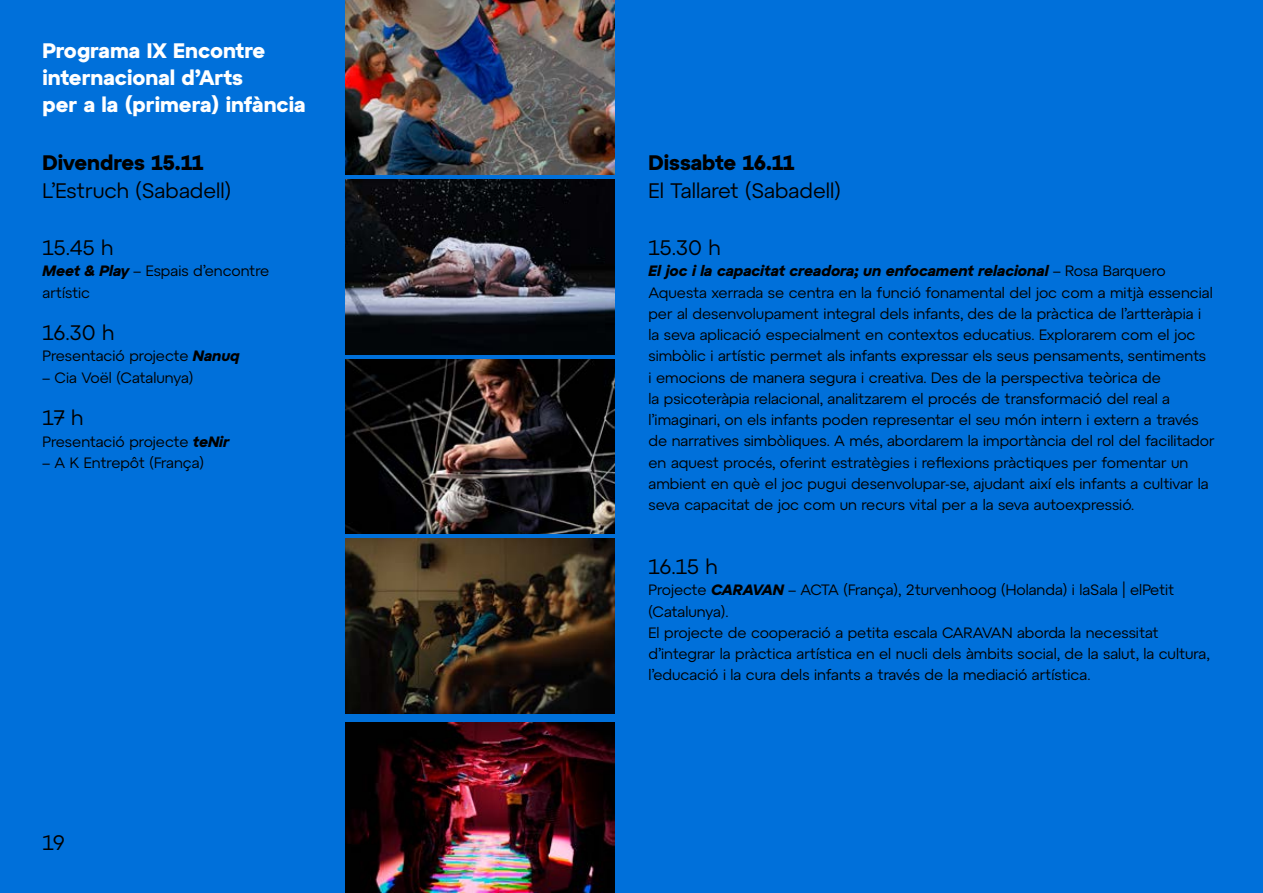
<style>
.page{position:relative;width:1263px;height:893px;background:#0070da}
.page>*{position:absolute;margin:0;border:0;box-sizing:border-box;transform-origin:0 0}
.t1{font:21px "Atyp BL Text";color:#000}
.t2{font:700 21px/27px "Atyp BL Text";color:#fff}
.t3{font:700 21px "Atyp BL Text";color:#000}
.t4{font:15px/21.3px "Atyp BL Text";color:#000}
.s1{font-weight:700;font-style:italic}
</style>
<div class="page">
<img style="left:345px;top:0;width:269px;height:174px">
<img style="left:345px;top:180px;width:269px;height:174px">
<img style="left:345px;top:359px;width:269px;height:175px">
<img style="left:345px;top:539px;width:269px;height:174px">
<img style="left:345px;top:723px;width:269px;height:170px">
<h1 class="t2" style="left:43px;top:37px;width:265px">Programa IX Encontre internacional d’Arts<br>per a la (primera) infància</h1>
<h1 class="t3" style="left:43px;top:150px;width:162px">Divendres 15.11</h1>
<h1 class="t1" style="left:43px;top:178px;width:190px">L’Estruch (Sabadell)</h1>
<h1 class="t1" style="left:43px;top:235px;width:73px">15.45 h</h1>
<p class="t4" style="left:43px;top:260px;width:228px"><span class="s1">Meet &amp; Play</span> – Espais d’encontre artístic</p>
<h1 class="t1" style="left:43px;top:320px;width:74px">16.30 h</h1>
<p class="t4" style="left:43px;top:345px;width:199px">Presentació projecte <span class="s1">Nanuq</span></p>
<p class="t4" style="left:43px;top:367px;width:152px">– Cia Voël (Catalunya)</p>
<h1 class="t1" style="left:43px;top:405px;width:43px">17 h</h1>
<p class="t4" style="left:43px;top:430px;width:188px">Presentació projecte <span class="s1">teNir</span></p>
<p class="t4" style="left:43px;top:452px;width:163px">– A K Entrepôt (França)</p>
<h1 class="t1" style="left:43px;top:831px;width:24px">19</h1>
<h1 class="t3" style="left:648px;top:150px;width:147px">Dissabte 16.11</h1>
<h1 class="t1" style="left:648px;top:178px;width:194px">El Tallaret (Sabadell)</h1>
<h1 class="t1" style="left:648px;top:235px;width:74px">15.30 h</h1>
<p class="t4" style="left:648px;top:260px;width:568px"><span class="s1">El joc i la capacitat creadora; un enfocament relacional</span> – Rosa Barquero Aquesta xerrada se centra en la funció fonamental del joc com a mitjà essencial per al desenvolupament integral dels infants, des de la pràctica de l’artteràpia i la seva aplicació especialment en contextos educatius. Explorarem com el joc simbòlic i artístic permet als infants expressar els seus pensaments, sentiments<br>i emocions de manera segura i creativa. Des de la perspectiva teòrica de<br>la psicoteràpia relacional, analitzarem el procés de transformació del real a l’imaginari, on els infants poden representar el seu món intern i extern a través de narratives simbòliques. A més, abordarem la importància del rol del facilitador en aquest procés, oferint estratègies i reflexions pràctiques per fomentar un ambient en què el joc pugui desenvolupar-se, ajudant així els infants a cultivar la seva capacitat de joc com un recurs vital per a la seva autoexpressió.</p>
<h1 class="t1" style="left:648px;top:554px;width:71px">16.15 h</h1>
<p class="t4" style="left:648px;top:579px;width:562px">Projecte <span class="s1">CARAVAN</span> – ACTA (França), 2turvenhoog (Holanda) i laSala | elPetit (Catalunya).<br>El projecte de cooperació a petita escala CARAVAN aborda la necessitat d’integrar la pràctica artística en el nucli dels àmbits social, de la salut, la cultura, l’educació i la cura dels infants a través de la mediació artística.</p>
</div>
